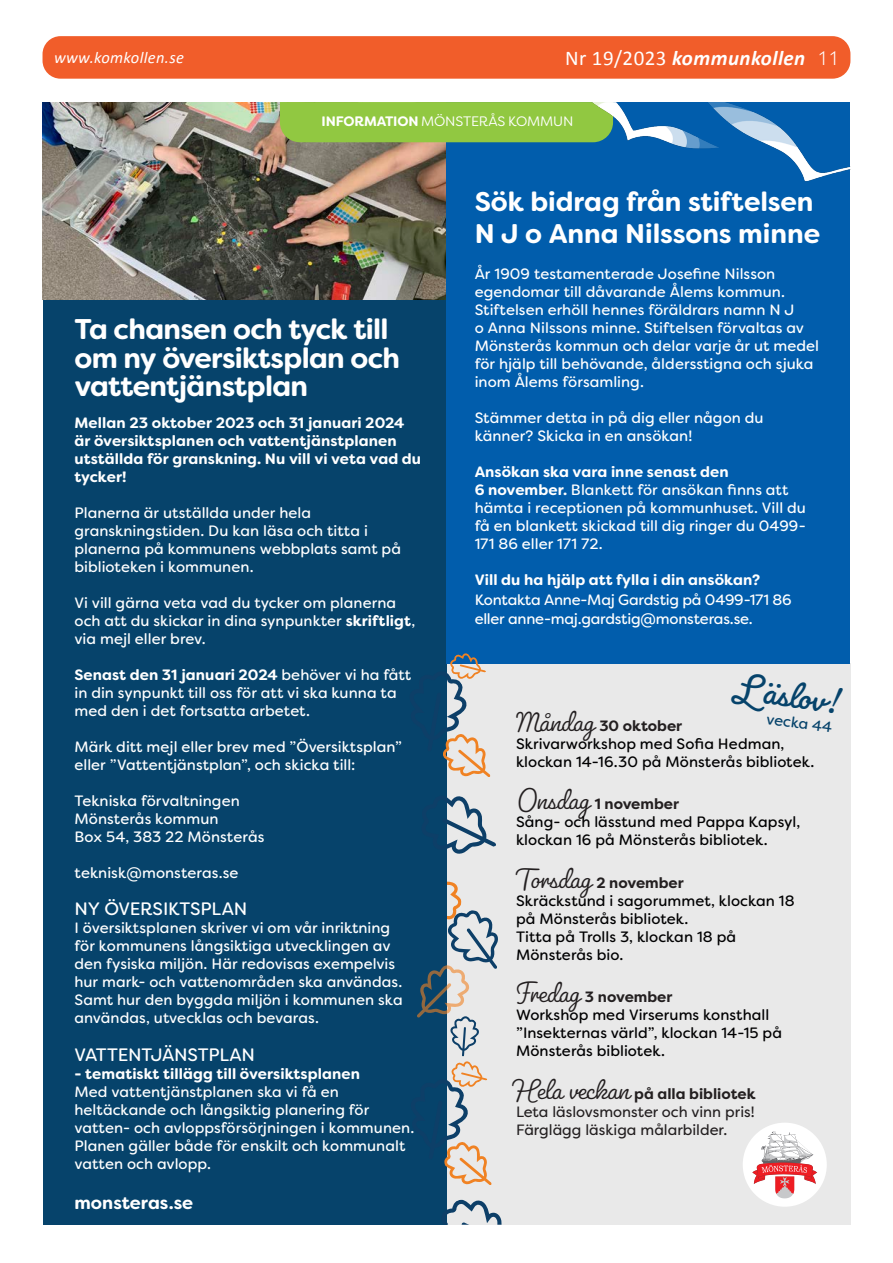
<style>
.page{position:relative;width:893px;height:1263px;background:#fff}
.page>*{position:absolute;margin:0;border:0;box-sizing:border-box;transform-origin:0 0}
.t1{font:40.5px "Pacifico";color:#06436b}
.t2{font:700 28.5px/28.5px "Filson Soft";letter-spacing:-.025em;color:#fff}
.t3{font:700 27px/32.4px "Filson Soft";color:#fff}
.t4{font:italic 700 21px "Calibri";letter-spacing:.02em;color:#fff}
.t5{font:300 21px "Neuzeit Gro";color:#fff}
.t6{font:18px "Filson Soft";letter-spacing:-.015em;color:#fff}
.t7{font:700 18px "Filson Soft";color:#fff}
.t8{font:italic 16.5px "Calibri";letter-spacing:.02em;color:#fff}
.t9{font:15px/18px "Filson Soft";letter-spacing:.005em;color:#fff}
.t10{font:15px/18px "Filson Soft";letter-spacing:.005em;color:#000001}
.t11{font:700 15px/18px "Filson Soft";letter-spacing:.005em;color:#fff}
.t12{font:15px/19.5px "Filson Soft";letter-spacing:-.015em;color:#fff}
.t13{font:15px/17.9px "Filson Pro";color:#231f20;text-align:justify}
.t14{font:15px "Filson Soft";color:#06436b}
.t15{font:13.65px "Filson Soft";letter-spacing:-.015em;color:#fff}
.s1{font-weight:400;font-style:normal}
.s2{font-weight:700}
.s3{font-family:"Pacifico";font-weight:300;font-size:30.9px;color:#231f20}
.s4{font-family:"Filson Pro";font-weight:700;color:#231f20}
.s5{font-family:"Pacifico";font-weight:300;font-size:30.9px}
</style>
<div class="page">
<div style="left:446px;top:663px;width:404px;height:562px;background:#e9e9e9"></div>
<img style="left:43px;top:102px;width:403px;height:198px">
<div style="left:43px;top:300px;width:403px;height:925px;background:#06436b"></div>
<div style="left:743px;top:1123px;width:84px;height:84px;background:#fff;border-radius:50%"></div>
<svg style="left:752px;top:1131px;width:65px;height:67px"></svg>
<div style="left:446px;top:102px;width:404px;height:561px;background:#015dac"></div>
<div style="left:280px;top:102px;width:270px;height:40px;background:#91c841"></div>
<img style="left:550px;top:102px;width:300px;height:80px">
<svg style="left:446px;top:794px;width:50px;height:61px"></svg>
<svg style="left:443px;top:653px;width:47px;height:124px"></svg>
<svg style="left:446px;top:1198px;width:56px;height:27px"></svg>
<svg style="left:417px;top:867px;width:81px;height:318px"></svg>
<div style="left:43px;top:36px;width:807px;height:43px;background:#f15d2a;border-radius:18px"></div>
<p class="t8" style="left:54px;top:46px;width:132px">www.komkollen.se</p>
<p class="t4" style="left:565px;top:44px;width:242px"><span class="s1">Nr 19/2023</span> kommunkollen</p>
<p class="t5" style="left:817px;top:47px;width:23px">11</p>
<p class="t15" style="left:321px;top:113px;width:253px"><span class="s2">INFORMATION</span> MÖNSTERÅS KOMMUN</p>
<p class="t2" style="left:74px;top:315px;width:327px">Ta chansen och tyck till om ny översiktsplan och vattentjänstplan</p>
<p class="t11" style="left:74px;top:414px;width:348px">Mellan 23 oktober 2023 och 31 januari 2024 är översiktsplanen och vattentjänstplanen utställda för granskning. Nu vill vi veta vad du tycker!</p>
<p class="t9" style="left:74px;top:503px;width:328px">Planerna är utställda under hela granskningstiden. Du kan läsa och titta i planerna på kommunens webbplats samt på biblioteken i kommunen.</p>
<p class="t9" style="left:74px;top:593px;width:342px">Vi vill gärna veta vad du tycker om planerna och att du skickar in dina synpunkter <span class="s2">skriftligt</span>, via mejl eller brev.</p>
<p class="t9" style="left:74px;top:665px;width:338px"><span class="s2">Senast den 31 januari 2024</span> behöver vi ha fått in din synpunkt till oss för att vi ska kunna ta med den i det fortsatta arbetet.</p>
<p class="t9" style="left:74px;top:737px;width:329px">Märk ditt mejl eller brev med ”Översiktsplan” eller ”Vattentjänstplan”, och skicka till:</p>
<p class="t9" style="left:74px;top:791px;width:191px">Tekniska förvaltningen<br>Mönsterås kommun<br>Box 54, 383 22 Mönsterås</p>
<p class="t9" style="left:74px;top:863px;width:166px">teknisk@monsteras.se</p>
<p class="t6" style="left:75px;top:897px;width:174px">NY ÖVERSIKTSPLAN</p>
<p class="t9" style="left:74px;top:919px;width:330px">I översiktsplanen skriver vi om vår inriktning för kommunens långsiktiga utvecklingen av den fysiska miljön. Här redovisas exempelvis hur mark- och vattenområden ska användas.<br>Samt hur den byggda miljön i kommunen ska användas, utvecklas och bevaras.</p>
<p class="t6" style="left:75px;top:1043px;width:182px">VATTENTJÄNSTPLAN</p>
<p class="t9" style="left:74px;top:1064px;width:341px"><span class="s2">- tematiskt tillägg till översiktsplanen<br></span>Med vattentjänstplanen ska vi få en heltäckande och långsiktig planering för vatten- och avloppsförsörjningen i kommunen.<br>Planen gäller både för enskilt och kommunalt vatten och avlopp.</p>
<p class="t7" style="left:74px;top:1190px;width:120px">monsteras.se</p>
<p class="t3" style="left:475px;top:185px;width:347px">Sök bidrag från stiftelsen<br>N J o Anna Nilssons minne</p>
<p class="t9" style="left:475px;top:265px;width:346px">År 1909 testamenterade Josefine Nilsson egendomar till dåvarande Ålems kommun.<br>Stiftelsen erhöll hennes föräldrars namn N J<br>o Anna Nilssons minne. Stiftelsen förvaltas av Mönsterås kommun och delar varje år ut medel för hjälp till behövande, åldersstigna och sjuka inom Ålems församling.</p>
<p class="t9" style="left:475px;top:409px;width:290px">Stämmer detta in på dig eller någon du känner? Skicka in en ansökan!</p>
<p class="t9" style="left:475px;top:463px;width:333px"><span class="s2">Ansökan ska vara inne senast den<br>6 november.</span> Blankett för ansökan finns att hämta i receptionen på kommunhuset. Vill du få en blankett skickad till dig ringer du 0499- 171 86 eller 171 72.</p>
<p class="t12" style="left:475px;top:570px;width:318px"><span class="s2">Vill du ha hjälp att fylla i din ansökan?<br></span>Kontakta Anne-Maj Gardstig på 0499-171 86 eller anne-maj.gardstig@monsteras.se.</p>
<p class="t1" style="left:734px;top:661px;width:110px;rotate:8deg">L äslov!</p>
<p class="t14" style="left:768px;top:709px;width:68px;rotate:8deg">vecka 44</p>
<p class="t10" style="left:516px;top:717px;width:300px"><span class="s3">Måndag</span> <span class="s4">30 oktober<br></span>Skrivarworkshop med Sofia Hedman, klockan 14-16.30 på Mönsterås bibliotek.</p>
<p class="t10" style="left:516px;top:795px;width:286px"><span class="s3">Onsdag</span> <span class="s4">1 november<br></span>Sång- och lässtund med Pappa Kapsyl, klockan 16 på Mönsterås bibliotek.</p>
<p class="t10" style="left:516px;top:874px;width:280px"><span class="s3">Torsdag</span> <span class="s4">2 november<br></span>Skräckstund i sagorummet, klockan 18 på Mönsterås bibliotek.<br>Titta på Trolls 3, klockan 18 på<br>Mönsterås bio.</p>
<p class="t10" style="left:516px;top:988px;width:267px"><span class="s3">Fredag</span> <span class="s4">3 november<br></span>Workshop med Virserums konsthall ”Insekternas värld”, klockan 14-15 på<br>Mönsterås bibliotek.</p>
<p class="t13" style="left:516px;top:1084px;width:241px"><span class="s5">Hela veckan</span> <span class="s2">på alla bibliotek </span>Leta läslovsmonster och vinn pris!<br>Färglägg läskiga målarbilder.</p>
</div>
